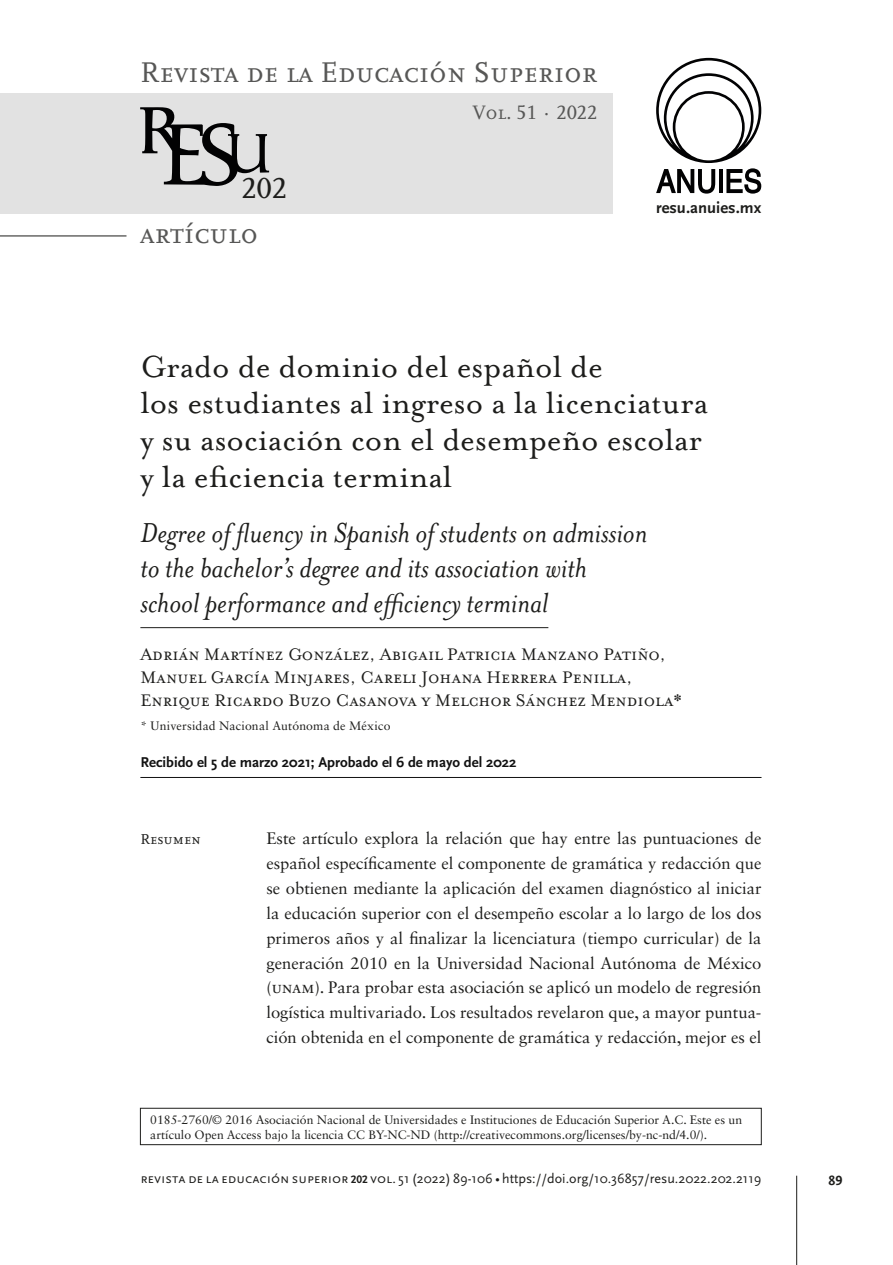
<style>
.page{position:relative;width:893px;height:1265px;background:#fff}
.page>*{position:absolute;margin:0;border:0;box-sizing:border-box;transform-origin:0 0}
.TITULO_original{font:35px/36.8px "Mrs Eaves OT";color:#1d1d1b}
.TITULO_traducido{font:italic 31.5px/35px "Mrs Eaves OT";color:#1d1d1b}
.t1{font:30.45px "Scala Caps";color:#1d1d1b}
.t2{font:29.75px "Scala Caps";color:#575756}
.t3{font:20.3px "Scala Caps";color:#575756}
.AUTOR{font:19.25px/23.1px "Mrs Eaves Small Caps OT";color:#1d1d1b}
.Texto_Portadilla{font:16.62px/24.8px "Sabon LT Std";color:#1d1d1b;text-align:justify}
.t4{font:700 16.62px "Scala Sans";color:#1d1d1b}
.Texto_Portadilla-2{font:15.05px "Scala Caps";color:#1d1d1b}
.recibido_aceptado{font:700 14.88px "Scala Sans";color:#111}
.t5{font:14px "Scala Sans Regular SC";color:#1d1d1b}
.t6{font:14px "Scala Sans Bold SC";color:#1d1d1b}
.Afiliación_Autores{font:12.25px/14.7px "Sabon LT Std";color:#1d1d1b}
.s1{font-family:"Scala Sans Bold SC";font-size:11.38px}
.s2{font-family:"Scala Sans"}
</style>
<div class="page">
<div style="left:0;top:93px;width:613px;height:120px;background:#e2e2e2"></div>
<div style="left:140px;top:1108px;width:621px;height:37px;border:1px solid #1d1d1b"></div>
<svg style="left:140px;top:107px;width:129px;height:79px"></svg>
<svg style="left:656px;top:58px;width:105px;height:136px"></svg>
<hr style="left:796px;top:1176px;width:1px;height:89px;background:#1d1d1b">
<hr style="left:0;top:236px;width:126px;height:1px;background:#1d1d1b">
<hr style="left:140px;top:627px;width:408px;height:1px;background:#1d1d1b">
<hr style="left:140px;top:777px;width:621px;height:1px;background:#111">
<h3 class="t2" style="left:140px;top:56px;width:459px">Revista de la Educación Superior</h3>
<h3 class="t1" style="left:241px;top:172px;width:47px">202</h3>
<h3 class="t2" style="left:140px;top:217px;width:119px">artículo</h3>
<p class="t3" style="left:472px;top:101px;width:126px">Vol. 51 · 2022</p>
<p class="t4" style="left:656px;top:199px;width:107px">resu.anuies.mx</p>
<p class="TITULO_original" style="left:140px;top:348px;width:569px">Grado de dominio del español de<br>los estudiantes al ingreso a la licenciatura y su asociación con el desempeño escolar y la eficiencia terminal</p>
<p class="TITULO_traducido" style="left:140px;top:516px;width:508px">Degree of fluency in Spanish of students on admission to the bachelor’s degree and its association with school performance and efficiency terminal</p>
<p class="AUTOR" style="left:140px;top:643px;width:543px">Adrián Martínez González, Abigail Patricia Manzano Patiño,<br>Manuel García Minjares, Careli Johana Herrera Penilla,<br>Enrique Ricardo Buzo Casanova y Melchor Sánchez Mendiola*</p>
<p class="Afiliación_Autores" style="left:140px;top:719px;width:252px">* Universidad Nacional Autónoma de México</p>
<p class="recibido_aceptado" style="left:140px;top:754px;width:378px">Recibido el 5 de marzo 2021; Aprobado el 6 de mayo del 2022</p>
<p class="Texto_Portadilla-2" style="left:140px;top:831px;width:62px">Resumen</p>
<p class="Texto_Portadilla" style="left:266px;top:826px;width:497px">Este artículo explora la relación que hay entre las puntuaciones de español específicamente el componente de gramática y redacción que se obtienen mediante la aplicación del examen diagnóstico al iniciar la educación superior con el desempeño escolar a lo largo de los dos primeros años y al finalizar la licenciatura (tiempo curricular) de la generación 2010 en la Universidad Nacional Autónoma de México (unam). Para probar esta asociación se aplicó un modelo de regresión logística multivariado. Los resultados revelaron que, a mayor puntua&shy;ción obtenida en el componente de gramática y redacción, mejor es el</p>
<p class="Afiliación_Autores" style="left:150px;top:1112px;width:593px">0185-2760/© 2016 Asociación Nacional de Universidades e Instituciones de Educación Superior A.C. Este es un artículo Open Access bajo la licencia CC BY-NC-ND (http://creativecommons.org/licenses/by-nc-nd/4.0/).</p>
<p class="t5" style="left:140px;top:1171px;width:623px">revista de la educación superior <span class="s1">202</span> vol. 51 (2022) 89-106 • <span class="s2">https://doi.org/10.36857/resu.2022.202.2119</span></p>
<p class="t6" style="left:828px;top:1173px;width:15px">89</p>
</div>
